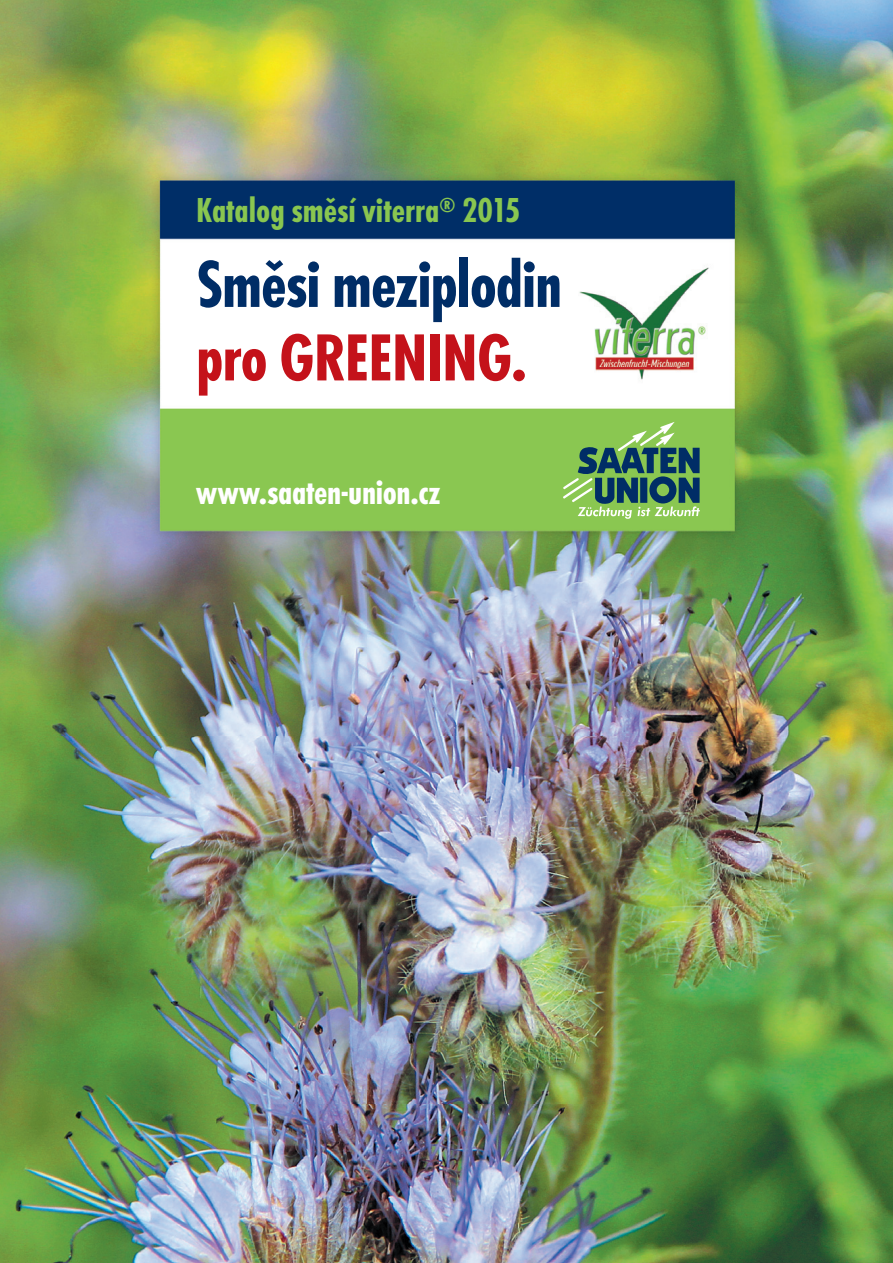
<style>
.page{position:relative;width:893px;height:1263px;background:#fff}
.page>*{position:absolute;margin:0;border:0;box-sizing:border-box;transform-origin:0 0}
.t1{font:700 condensed 69px "Futura TEE";letter-spacing:-.015em;color:#002d66}
.t2{font:700 condensed 69px "Futura TEE";letter-spacing:-.015em;color:#c4121a}
.t3{font:700 condensed 36px "Futura TEE";color:#89c650}
.t4{font:700 condensed 36px "Futura TEE";letter-spacing:-.01em;color:#fff}
</style>
<div class="page">
<img style="left:0;top:0;width:893px;height:1263px">
<svg style="left:563px;top:422px;width:137px;height:97px;background:#699d63"></svg>
<p class="t3" style="left:196px;top:196px;width:326px">Katalog směsí viterra<sup>®</sup> 2015</p>
<h1 class="t1" style="left:196px;top:257px;width:368px">Směsi meziplodin</h1>
<h1 class="t2" style="left:196px;top:331px;width:333px">pro GREENING.</h1>
<p class="t4" style="left:196px;top:478px;width:246px">www.saaten-union.cz</p>
</div>
